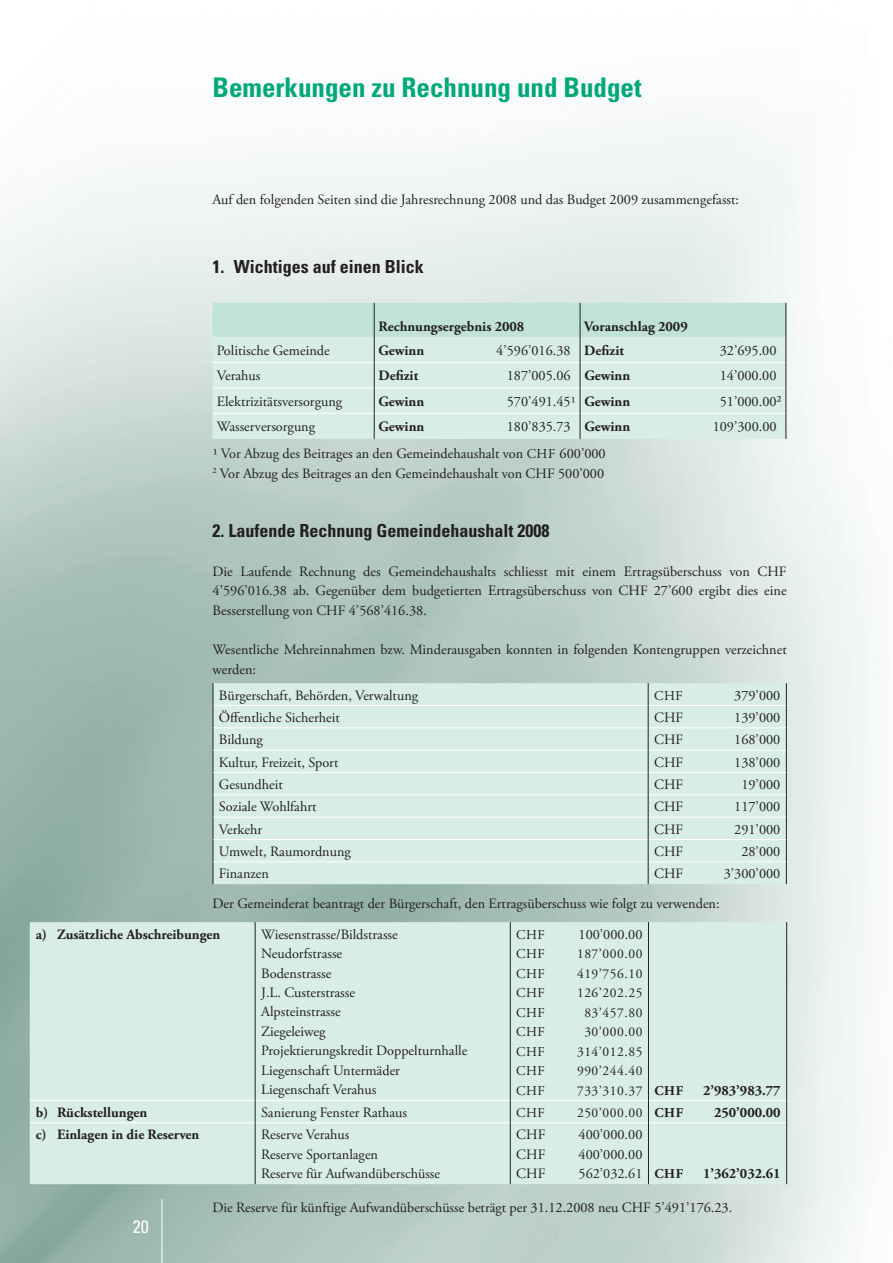
<style>
.page{position:relative;width:893px;height:1263px;background:#fff}
.page>*{position:absolute;margin:0;border:0;box-sizing:border-box;transform-origin:0 0}
.t1{font:700 condensed 27px "Univers";color:#00a979}
.t2{font:700 condensed 18px "Univers";color:#231f20}
.t3{font:condensed 18px "Univers";color:#fff}
.t4{font:14.25px/19.5px "Adobe Garamond Pro";color:#231f20}
.t5{font:700 14.25px "Adobe Garamond Pro";color:#231f20}
.t6{font:13.5px "Adobe Garamond Pro";letter-spacing:.04em;color:#231f20}
.s1{font-weight:700}
.s2{font-size:13.5px}
.s3{font-weight:700;font-size:13.5px}
</style>
<div class="page">
<img style="left:0;top:112px;width:875px;height:1151px">
<svg style="left:213px;top:303px;width:573px;height:136px;background:#d2e9e1"></svg>
<div style="left:30px;top:922px;width:756px;height:262px;background:#d8ede5"></div>
<hr style="left:30px;top:1100px;width:225px;height:1px;background:#fff">
<hr style="left:255px;top:1100px;width:255px;height:1px;background:#fff">
<hr style="left:511px;top:1100px;width:137px;height:1px;background:#fff">
<hr style="left:649px;top:1100px;width:137px;height:1px;background:#fff">
<hr style="left:30px;top:1122px;width:225px;height:1px;background:#fff">
<hr style="left:255px;top:1122px;width:255px;height:1px;background:#fff">
<hr style="left:511px;top:1122px;width:137px;height:1px;background:#fff">
<hr style="left:649px;top:1122px;width:137px;height:1px;background:#fff">
<hr style="left:255px;top:922px;width:1px;height:178px;background:#231f20">
<hr style="left:510px;top:922px;width:1px;height:178px;background:#231f20">
<hr style="left:648px;top:922px;width:1px;height:178px;background:#231f20">
<svg style="left:255px;top:1100px;width:1px;height:23px"></svg>
<svg style="left:510px;top:1100px;width:1px;height:23px"></svg>
<svg style="left:648px;top:1100px;width:1px;height:23px"></svg>
<hr style="left:255px;top:1123px;width:1px;height:61px;background:#231f20">
<hr style="left:510px;top:1123px;width:1px;height:61px;background:#231f20">
<hr style="left:648px;top:1123px;width:1px;height:61px;background:#231f20">
<hr style="left:786px;top:922px;width:1px;height:178px;background:#231f20">
<svg style="left:786px;top:1100px;width:1px;height:23px"></svg>
<hr style="left:786px;top:1123px;width:1px;height:61px;background:#231f20">
<div style="left:214px;top:683px;width:572px;height:201px;background:#d8ede5"></div>
<hr style="left:213px;top:705px;width:435px;height:1px;background:#fff">
<hr style="left:648px;top:705px;width:138px;height:1px;background:#fff">
<svg style="left:213px;top:683px;width:1px;height:201px"></svg>
<svg style="left:786px;top:683px;width:1px;height:201px"></svg>
<hr style="left:213px;top:727px;width:435px;height:1px;background:#fff">
<hr style="left:648px;top:727px;width:138px;height:1px;background:#fff">
<hr style="left:213px;top:750px;width:435px;height:1px;background:#fff">
<hr style="left:648px;top:750px;width:138px;height:1px;background:#fff">
<hr style="left:213px;top:772px;width:435px;height:1px;background:#fff">
<hr style="left:648px;top:772px;width:138px;height:1px;background:#fff">
<hr style="left:213px;top:794px;width:435px;height:1px;background:#fff">
<hr style="left:648px;top:794px;width:138px;height:1px;background:#fff">
<hr style="left:213px;top:817px;width:435px;height:1px;background:#fff">
<hr style="left:648px;top:817px;width:138px;height:1px;background:#fff">
<hr style="left:213px;top:839px;width:435px;height:1px;background:#fff">
<hr style="left:648px;top:839px;width:138px;height:1px;background:#fff">
<hr style="left:213px;top:861px;width:435px;height:1px;background:#fff">
<hr style="left:648px;top:861px;width:138px;height:1px;background:#fff">
<svg style="left:648px;top:683px;width:1px;height:201px"></svg>
<hr style="left:162px;top:1199px;width:1px;height:64px;background:#fff">
<h1 class="t1" style="left:213px;top:70px;width:430px">Bemerkungen zu Rechnung und Budget</h1>
<p class="t4" style="left:213px;top:190px;width:528px">Auf den folgenden Seiten sind die Jahresrechnung 2008 und das Budget 2009 zusammengefasst:</p>
<p class="t2" style="left:213px;top:255px;width:213px">1. Wichtiges auf einen Blick</p>
<p class="t5" style="left:378px;top:318px;width:147px">Rechnungsergebnis 2008</p>
<p class="t5" style="left:584px;top:318px;width:105px">Voranschlag 2009</p>
<p class="t4" style="left:217px;top:341px;width:114px">Politische Gemeinde</p>
<p class="t5" style="left:378px;top:342px;width:47px">Gewinn</p>
<p class="t4" style="left:496px;top:341px;width:129px">4’596’016.38 <span class="s1">Defizit</span></p>
<p class="t4" style="left:720px;top:341px;width:58px">32’695.00</p>
<p class="t4" style="left:217px;top:366px;width:45px">Verahus</p>
<p class="t5" style="left:378px;top:367px;width:41px">Defizit</p>
<p class="t4" style="left:507px;top:366px;width:125px">187’005.06 <span class="s1">Gewinn</span></p>
<p class="t4" style="left:720px;top:366px;width:58px">14’000.00</p>
<p class="t4" style="left:217px;top:392px;width:127px">Elektrizitätsversorgung</p>
<p class="t5" style="left:378px;top:393px;width:47px">Gewinn</p>
<p class="t4" style="left:507px;top:392px;width:125px">570’491.451 <span class="s1">Gewinn</span></p>
<p class="t4" style="left:720px;top:392px;width:63px">51’000.002</p>
<p class="t4" style="left:217px;top:417px;width:100px">Wasserversorgung</p>
<p class="t5" style="left:378px;top:418px;width:47px">Gewinn</p>
<p class="t4" style="left:507px;top:417px;width:125px">180’835.73 <span class="s1">Gewinn</span></p>
<p class="t4" style="left:713px;top:417px;width:65px">109’300.00</p>
<p class="t4" style="left:213px;top:445px;width:395px">1 Vor Abzug des Beitrages an den Gemeindehaushalt von <span class="s2">CHF</span> 600’000<br><sup>2</sup> Vor Abzug des Beitrages an den Gemeindehaushalt von CHF 500’000</p>
<p class="t2" style="left:213px;top:519px;width:338px">2. Laufende Rechnung Gemeindehaushalt 2008</p>
<p class="t4" style="left:213px;top:562px;width:575px;text-align:justify">Die Laufende Rechnung des Gemeindehaushalts schliesst mit einem Ertragsüberschuss von CHF 4’596’016.38 ab. Gegenüber dem budgetierten Ertragsüberschuss von CHF 27’600 ergibt dies eine Besserstellung von CHF 4’568’416.38.</p>
<p class="t4" style="left:213px;top:640px;width:576px">Wesentliche Mehreinnahmen bzw. Minderausgaben konnten in folgenden Kontengruppen verzeichnet werden:</p>
<p class="t4" style="left:219px;top:686px;width:201px">Bürgerschaft, Behörden, Verwaltung</p>
<p class="t6" style="left:654px;top:687px;width:30px">CHF</p>
<p class="t4" style="left:734px;top:686px;width:48px">379’000</p>
<p class="t4" style="left:219px;top:708px;width:122px">Öffentliche Sicherheit</p>
<p class="t4" style="left:654px;top:708px;width:31px">CHF</p>
<p class="t4" style="left:734px;top:708px;width:48px">139’000</p>
<p class="t4" style="left:219px;top:730px;width:46px">Bildung</p>
<p class="t4" style="left:654px;top:730px;width:31px">CHF</p>
<p class="t4" style="left:734px;top:730px;width:48px">168’000</p>
<p class="t4" style="left:219px;top:753px;width:121px">Kultur, Freizeit, Sport</p>
<p class="t4" style="left:654px;top:753px;width:31px">CHF</p>
<p class="t4" style="left:734px;top:753px;width:48px">138’000</p>
<p class="t4" style="left:219px;top:775px;width:65px">Gesundheit</p>
<p class="t4" style="left:654px;top:775px;width:31px">CHF</p>
<p class="t4" style="left:741px;top:775px;width:40px">19’000</p>
<p class="t4" style="left:219px;top:797px;width:99px">Soziale Wohlfahrt</p>
<p class="t4" style="left:654px;top:797px;width:31px">CHF</p>
<p class="t4" style="left:734px;top:797px;width:48px">117’000</p>
<p class="t4" style="left:219px;top:820px;width:45px">Verkehr</p>
<p class="t4" style="left:654px;top:820px;width:31px">CHF</p>
<p class="t4" style="left:734px;top:820px;width:48px">291’000</p>
<p class="t4" style="left:219px;top:842px;width:133px">Umwelt, Raumordnung</p>
<p class="t4" style="left:654px;top:842px;width:31px">CHF</p>
<p class="t4" style="left:741px;top:842px;width:40px">28’000</p>
<p class="t4" style="left:219px;top:864px;width:51px">Finanzen</p>
<p class="t4" style="left:654px;top:864px;width:31px">CHF</p>
<p class="t4" style="left:724px;top:864px;width:58px">3’300’000</p>
<p class="t4" style="left:213px;top:894px;width:509px">Der Gemeinderat beantragt der Bürgerschaft, den Ertragsüberschuss wie folgt zu verwenden:</p>
<p class="t5" style="left:36px;top:926px;width:186px">a) Zusätzliche Abschreibungen</p>
<p class="t4" style="left:261px;top:925px;width:208px">Wiesenstrasse/Bildstrasse<br>Neudorfstrasse<br>Bodenstrasse<br>J.L. Custerstrasse<br>Alpsteinstrasse<br>Ziegeleiweg<br>Projektierungskredit Doppelturnhalle<br>Liegenschaft Untermäder<br>Liegenschaft Verahus</p>
<p class="t6" style="left:516px;top:926px;width:30px">CHF</p>
<p class="t4" style="left:579px;top:925px;width:65px">100’000.00</p>
<p class="t6" style="left:516px;top:946px;width:30px">CHF</p>
<p class="t6" style="left:577px;top:946px;width:67px">187’000.00</p>
<p class="t6" style="left:516px;top:965px;width:30px">CHF</p>
<p class="t6" style="left:577px;top:965px;width:67px">419’756.10</p>
<p class="t6" style="left:516px;top:984px;width:30px">CHF</p>
<p class="t6" style="left:577px;top:985px;width:67px">126’202.25</p>
<p class="t6" style="left:516px;top:1004px;width:30px">CHF</p>
<p class="t6" style="left:584px;top:1004px;width:60px">83’457.80</p>
<p class="t6" style="left:516px;top:1023px;width:30px">CHF</p>
<p class="t6" style="left:584px;top:1024px;width:60px">30’000.00</p>
<p class="t6" style="left:516px;top:1043px;width:30px">CHF</p>
<p class="t6" style="left:577px;top:1043px;width:67px">314’012.85</p>
<p class="t6" style="left:516px;top:1062px;width:30px">CHF</p>
<p class="t6" style="left:577px;top:1063px;width:67px">990’244.40</p>
<p class="t6" style="left:516px;top:1082px;width:30px">CHF</p>
<p class="t6" style="left:577px;top:1082px;width:108px">733’310.37 <span class="s1">CHF</span></p>
<p class="t5" style="left:703px;top:1082px;width:79px">2’983’983.77</p>
<p class="t5" style="left:36px;top:1104px;width:113px">b) Rückstellungen</p>
<p class="t4" style="left:261px;top:1103px;width:148px">Sanierung Fenster Rathaus</p>
<p class="t6" style="left:516px;top:1104px;width:30px">CHF</p>
<p class="t6" style="left:577px;top:1104px;width:108px">250’000.00 <span class="s1">CHF</span></p>
<p class="t5" style="left:714px;top:1104px;width:68px">250’000.00</p>
<p class="t5" style="left:36px;top:1126px;width:165px">c) Einlagen in die Reserven</p>
<p class="t4" style="left:261px;top:1125px;width:181px">Reserve Verahus<br>Reserve Sportanlagen<br>Reserve für Aufwandüberschüsse</p>
<p class="t4" style="left:516px;top:1125px;width:31px">CHF</p>
<p class="t4" style="left:579px;top:1125px;width:65px">400’000.00</p>
<p class="t4" style="left:516px;top:1145px;width:31px">CHF</p>
<p class="t4" style="left:579px;top:1145px;width:65px">400’000.00</p>
<p class="t4" style="left:516px;top:1164px;width:31px">CHF</p>
<p class="t4" style="left:579px;top:1164px;width:106px">562’032.61 <span class="s3">CHF</span></p>
<p class="t5" style="left:703px;top:1165px;width:79px">1’362’032.61</p>
<p class="t3" style="left:133px;top:1215px;width:17px">20</p>
<p class="t4" style="left:213px;top:1198px;width:521px">Die Reserve für künftige Aufwandüberschüsse beträgt per 31.12.2008 neu CHF 5’491’176.23.</p>
</div>
